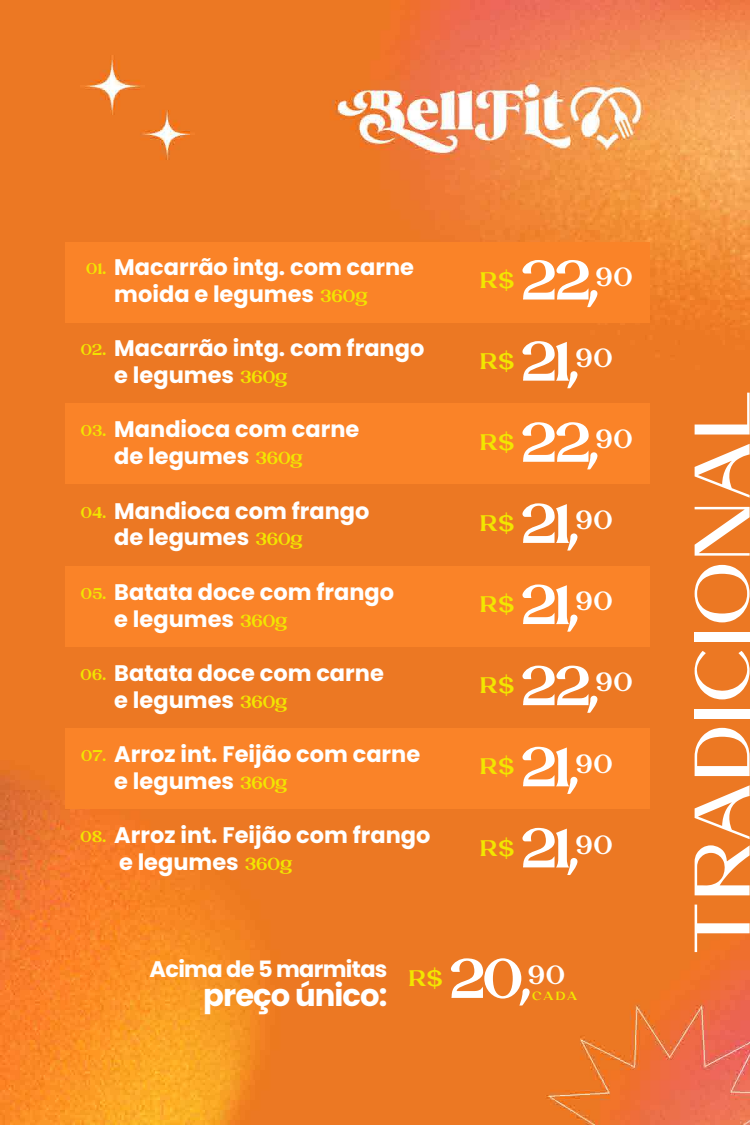
<style>
.page{position:relative;width:750px;height:1125px;background:#fff}
.page>*{position:absolute;margin:0;border:0;box-sizing:border-box;transform-origin:0 0}
.t1{font:78.75px "Skadi";color:#fff}
.t2{font:500 55.62px "Laviossa";letter-spacing:-.085em;color:#fff}
.t3{font:700 30.62px "Poppins";letter-spacing:-.03em;color:#fff}
.t4{font:500 26.25px "Laviossa";color:#fff}
.t5{font:700 22.5px/26.9px "Poppins";color:#fff}
.t6{font:500 22.5px "Laviossa";color:#f2e600}
.t7{font:700 22.5px "Poppins";letter-spacing:-.03em;color:#fff}
.t8{font:500 15.62px "Laviossa";letter-spacing:-.025em;color:#f2e600}
.t9{font:500 11.88px "Laviossa";color:#f2e600}
.s1{font-family:"Laviossa";font-weight:500;font-size:17.5px;color:#f2e600}
</style>
<div class="page">
<img style="left:0;top:0;width:750px;height:1125px">
<div style="left:65px;top:729px;width:585px;height:80px;background:#fa8328"></div>
<div style="left:65px;top:242px;width:585px;height:80px;background:#fa8328"></div>
<div style="left:65px;top:566px;width:585px;height:81px;background:#fa8328"></div>
<div style="left:65px;top:404px;width:585px;height:80px;background:#fa8328"></div>
<p class="t8" style="left:86px;top:258px;width:22px">01.</p>
<p class="t5" style="left:114px;top:254px;width:301px">Macarrão intg. com carne moida e legumes <span class="s1">360g</span></p>
<p class="t6" style="left:480px;top:264px;width:36px">R$</p>
<h2 class="t2" style="left:520px;top:241px;width:115px">22,<sup>90</sup></h2>
<p class="t8" style="left:81px;top:339px;width:27px">02.</p>
<p class="t5" style="left:114px;top:335px;width:312px">Macarrão intg. com frango e legumes <span class="s1">360g</span></p>
<p class="t6" style="left:480px;top:345px;width:36px">R$</p>
<h2 class="t2" style="left:520px;top:323px;width:95px">21,<sup>90</sup></h2>
<p class="t8" style="left:81px;top:420px;width:27px">03.</p>
<p class="t5" style="left:114px;top:416px;width:247px">Mandioca com carne de legumes <span class="s1">360g</span></p>
<p class="t6" style="left:480px;top:426px;width:36px">R$</p>
<h2 class="t2" style="left:520px;top:404px;width:115px">22,<sup>90</sup></h2>
<p class="t8" style="left:80px;top:501px;width:27px">04.</p>
<p class="t5" style="left:114px;top:497px;width:257px">Mandioca com frango de legumes <span class="s1">360g</span></p>
<p class="t6" style="left:480px;top:508px;width:36px">R$</p>
<h2 class="t2" style="left:520px;top:485px;width:95px">21,<sup>90</sup></h2>
<p class="t8" style="left:80px;top:582px;width:27px">05.</p>
<p class="t5" style="left:114px;top:579px;width:281px">Batata doce com frango e legumes <span class="s1">360g</span></p>
<p class="t6" style="left:480px;top:589px;width:36px">R$</p>
<h2 class="t2" style="left:520px;top:566px;width:95px">21,<sup>90</sup></h2>
<p class="t8" style="left:80px;top:663px;width:28px">06.</p>
<p class="t5" style="left:114px;top:660px;width:271px">Batata doce com carne e legumes <span class="s1">360g</span></p>
<p class="t6" style="left:480px;top:670px;width:36px">R$</p>
<h2 class="t2" style="left:520px;top:647px;width:115px">22,<sup>90</sup></h2>
<p class="t8" style="left:81px;top:745px;width:27px">07.</p>
<p class="t5" style="left:114px;top:741px;width:308px">Arroz int. Feijão com carne e legumes <span class="s1">360g</span></p>
<p class="t6" style="left:480px;top:751px;width:36px">R$</p>
<h2 class="t2" style="left:520px;top:728px;width:95px">21,<sup>90</sup></h2>
<p class="t8" style="left:80px;top:826px;width:27px">08.</p>
<p class="t5" style="left:114px;top:822px;width:318px">Arroz int. Feijão com frango e legumes <span class="s1">360g</span></p>
<p class="t6" style="left:480px;top:832px;width:36px">R$</p>
<h2 class="t2" style="left:520px;top:809px;width:95px">21,<sup>90</sup></h2>
<h1 class="t1" style="left:673px;top:957px;width:570px;rotate:-90deg">tradicional</h1>
<h2 class="t2" style="left:448px;top:940px;width:84px">20,</h2>
<p class="t7" style="left:150px;top:956px;width:240px">Acima de 5 marmitas</p>
<p class="t4" style="left:527px;top:957px;width:39px">90</p>
<p class="t6" style="left:408px;top:963px;width:36px">R$</p>
<h3 class="t3" style="left:203px;top:978px;width:186px">preço único:</h3>
<p class="t9" style="left:532px;top:987px;width:46px">CADA</p>
</div>
